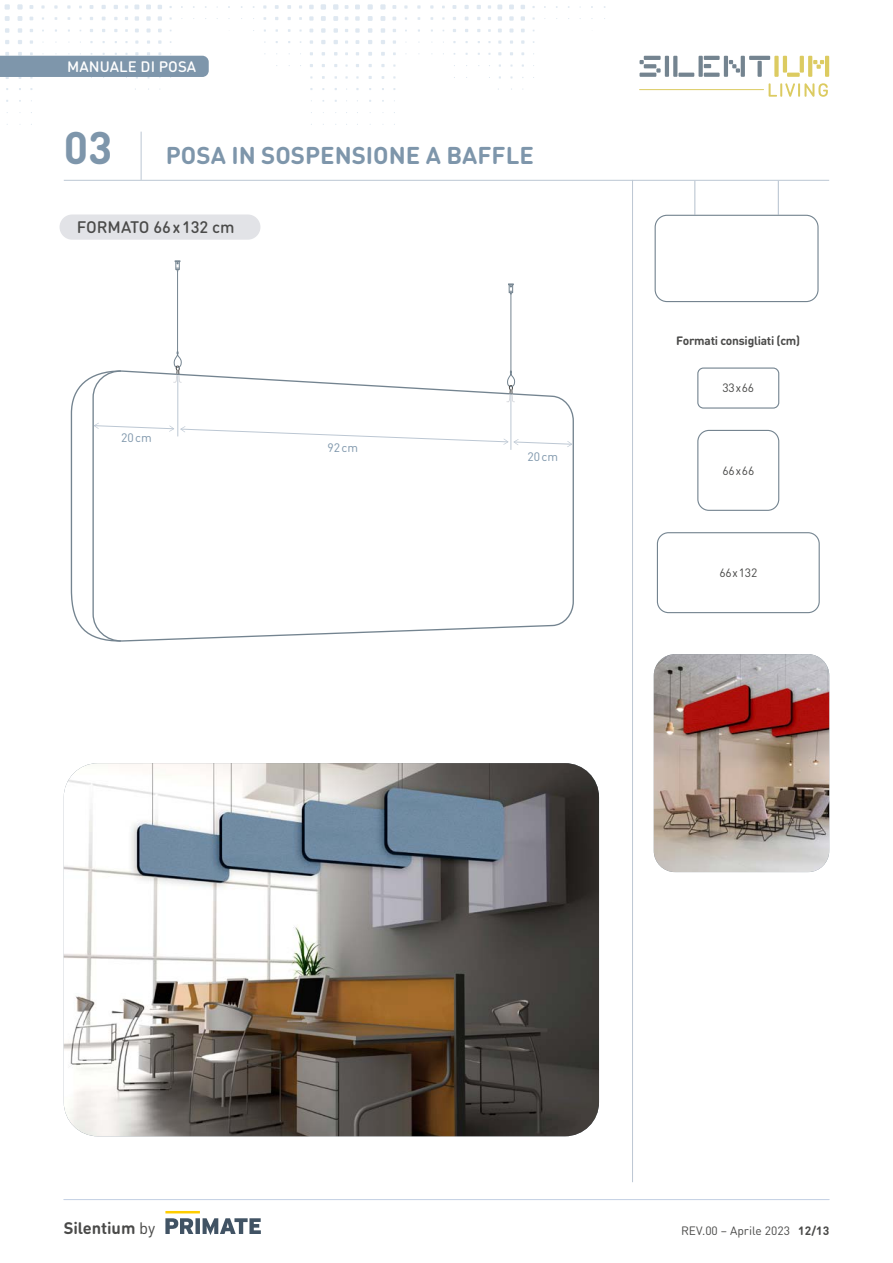
<style>
.page{position:relative;width:893px;height:1263px;background:#fff}
.page>*{position:absolute;margin:0;border:0;box-sizing:border-box;transform-origin:0 0}
.t1{font:700 24px "FFDIN Round Pro";color:#7e96ab}
.t2{font:500 16.5px "FFDIN Round Pro";letter-spacing:-.005em;color:#4a4a49}
.t3{font:700 16.5px "FFDIN Round Pro";letter-spacing:-.005em;color:#4a4a49}
.t4{font:500 15px "FFDIN Round Pro";letter-spacing:.005em;color:#fff}
.t5{font:12.15px "FFDIN Round Pro";color:#7e96ab}
.t6{font:12px "FFDIN Round Pro";color:#4a4a49}
.t7{font:700 12px "FFDIN Round Pro";letter-spacing:-.02em;color:#4a4a49}
.s1{font-size:45px}
.s2{font-weight:400}
.s3{font-weight:700}
</style>
<div class="page">
<svg style="left:175px;top:261px;width:5px;height:10px"></svg>
<hr style="left:177px;top:271px;width:1px;height:83px;background:#748490">
<svg style="left:508px;top:284px;width:5px;height:10px"></svg>
<hr style="left:511px;top:294px;width:1px;height:80px;background:#748490">
<svg style="left:71px;top:351px;width:501px;height:291px"></svg>
<div style="left:60px;top:214px;width:200px;height:26px;background:#e2e3e7;border-radius:13px"></div>
<div style="left:697px;top:430px;width:82px;height:81px;border:1px solid #748490;border-radius:11px"></div>
<div style="left:697px;top:367px;width:82px;height:42px;border:1px solid #748490;border-radius:6px"></div>
<div style="left:657px;top:532px;width:163px;height:81px;border:1px solid #748490;border-radius:11px"></div>
<hr style="left:694px;top:181px;width:1px;height:34px;background:#bcc7d3">
<hr style="left:778px;top:181px;width:1px;height:34px;background:#bcc7d3">
<div style="left:655px;top:215px;width:164px;height:87px;border:1px solid #748490;border-radius:12px"></div>
<img style="left:654px;top:654px;width:175px;height:218px">
<img style="left:64px;top:763px;width:535px;height:373px">
<svg style="left:0;top:4px;width:606px;height:121px"></svg>
<hr style="left:64px;top:1199px;width:765px;height:1px;background:#c2d0e3">
<hr style="left:165px;top:1211px;width:35px;height:2px;background:#ffcd00">
<svg style="left:165px;top:1218px;width:96px;height:17px"></svg>
<div style="left:0;top:56px;width:209px;height:21px;background:#7e96ab"></div>
<svg style="left:639px;top:56px;width:190px;height:21px"></svg>
<hr style="left:639px;top:89px;width:125px;height:1px;background:#dccb61">
<svg style="left:769px;top:83px;width:59px;height:14px"></svg>
<hr style="left:64px;top:180px;width:765px;height:1px;background:#bcc7d3">
<hr style="left:632px;top:180px;width:1px;height:1002px;background:#bcc7d3">
<hr style="left:141px;top:132px;width:1px;height:48px;background:#bcc7d3">
<p class="t4" style="left:67px;top:56px;width:131px">MANUALE DI POSA</p>
<h1 class="t1" style="left:64px;top:138px;width:472px"><span class="s1">03</span> POSA IN SOSPENSIONE A BAFFLE</h1>
<h2 class="t2" style="left:77px;top:216px;width:159px">FORMATO 66x132 cm</h2>
<p class="t5" style="left:121px;top:430px;width:32px">20 cm</p>
<p class="t5" style="left:327px;top:439px;width:32px">92 cm</p>
<p class="t5" style="left:527px;top:449px;width:32px">20 cm</p>
<p class="t7" style="left:676px;top:332px;width:125px">Formati consigliati (cm)</p>
<p class="t6" style="left:722px;top:380px;width:33px">33x66</p>
<p class="t6" style="left:722px;top:462px;width:33px">66x66</p>
<p class="t6" style="left:719px;top:565px;width:39px">66x132</p>
<h2 class="t3" style="left:64px;top:1216px;width:93px">Silentium <span class="s2">by</span></h2>
<p class="t6" style="left:681px;top:1222px;width:150px">REV.00 – Aprile 2023 <span class="s3">12/13</span></p>
</div>
